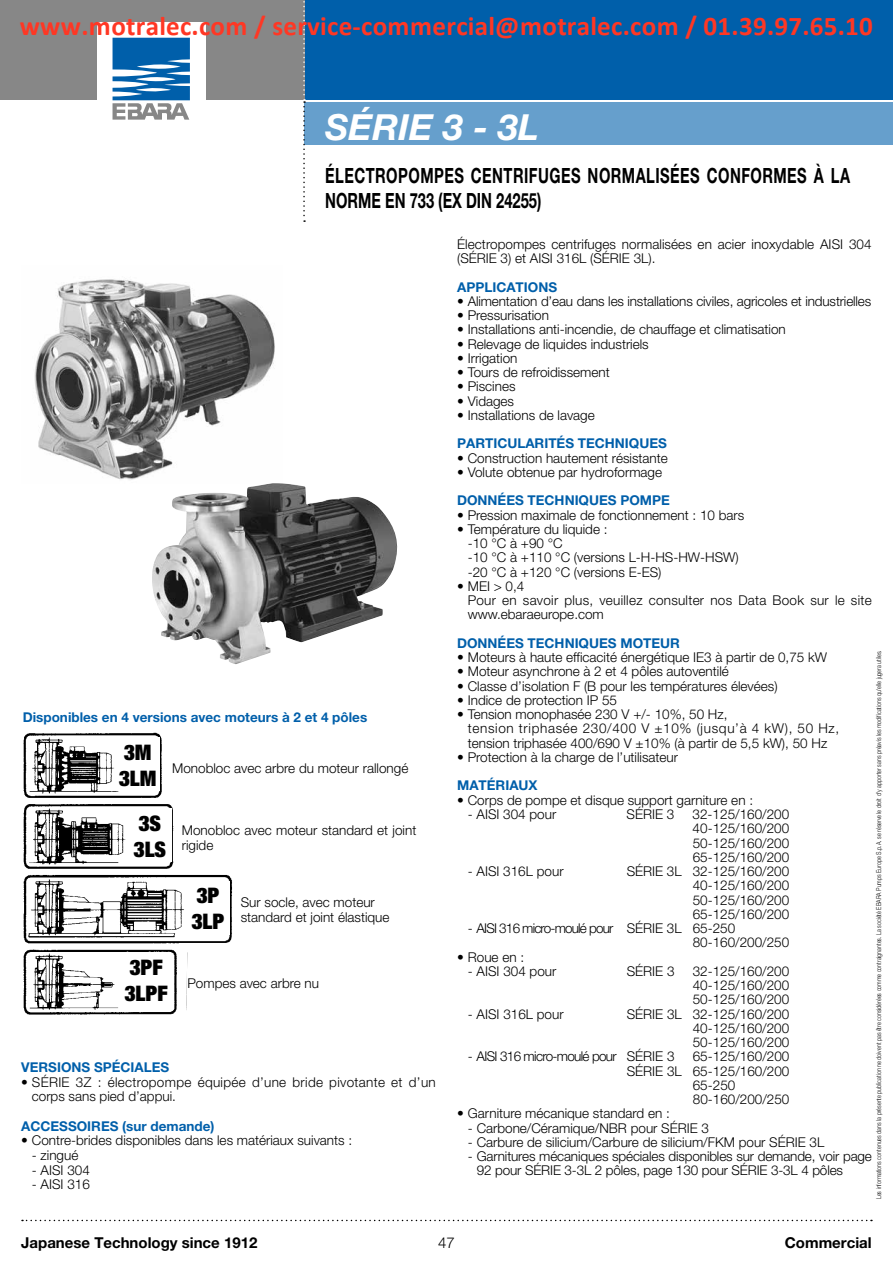
<style>
.page{position:relative;width:893px;height:1263px;background:#fff}
.page>*{position:absolute;margin:0;border:0;box-sizing:border-box;transform-origin:0 0}
.t1{font:italic 700 36px "Helvetica Neue";color:#fff}
.t2{font:700 condensed 28.35px "Futura";color:#000;scale:.8 1}
.t3{font:700 27px "Calibri";color:#ff3724}
.t4{font:900 expanded 21.45px/25.8px "Helvetica Neue";color:#000}
.t5{font:700 21px/25.2px "Helvetica Neue";letter-spacing:.03em;color:#000;scale:.7 1}
.t6{font:700 15px "Helvetica Neue";color:#000}
.t7{font:300 15px "Helvetica Neue";color:#000}
.t8{font:300 13.5px/14.2px "Helvetica Neue";color:#000}
.t9{font:700 13.5px "Helvetica Neue";color:#005faa}
.t10{font:300 13.5px/14.2px "Helvetica Neue";letter-spacing:.02em;color:#000}
.t11{font:300 13.5px/14.7px "Helvetica Neue";letter-spacing:.025em;color:#000}
.t12{font:300 13.5px/14.2px "Helvetica Neue";letter-spacing:-.06em;color:#000}
.t13{font:300 13.5px "Helvetica Neue";letter-spacing:-.05em;color:#000}
.t14{font:300 6.75px "Helvetica Neue";color:#000;scale:.8 1}
</style>
<div class="page">
<div style="left:304px;top:0;width:589px;height:100px;background:#005faa"></div>
<div style="left:304px;top:102px;width:589px;height:43px;background:#669fcc"></div>
<div style="left:0;top:0;width:304px;height:100px;background:#878787"></div>
<svg style="left:303px;top:0;width:2px;height:222px"></svg>
<svg style="left:22px;top:1220px;width:850px;height:1px"></svg>
<div style="left:97px;top:22px;width:108px;height:113px;background:#fff"></div>
<svg style="left:113px;top:38px;width:77px;height:82px"></svg>
<img style="left:23px;top:732px;width:209px;height:283px">
<svg style="left:183px;top:945px;width:4px;height:70px"></svg>
<img style="left:34px;top:279px;width:241px;height:201px">
<img style="left:152px;top:483px;width:246px;height:181px">
<div style="left:116px;top:737px;width:44px;height:54px;background:#fff"></div>
<div style="left:128px;top:808px;width:44px;height:54px;background:#fff"></div>
<div style="left:186px;top:881px;width:44px;height:53px;background:#fff"></div>
<div style="left:121px;top:953px;width:50px;height:53px;background:#fff"></div>
<h3 class="t3" style="left:20px;top:15px;width:855px">www.motralec.com / service-commercial@motralec.com / 01.39.97.65.10</h3>
<h1 class="t1" style="left:325px;top:104px;width:69px">SÉRIE</h1>
<h1 class="t1" style="left:443px;top:104px;width:95px">3-3L</h1>
<h3 class="t5" style="left:325px;top:162px;width:751px">ÉLECTROPOMPES CENTRIFUGES NORMALISÉES CONFORMES À LA<br>NORME EN 733 (EX DIN 24255)</h3>
<p class="t9" style="left:23px;top:709px;width:346px">Disponibles en 4 versions avec moteurs à 2 et 4 pôles</p>
<h3 class="t4" style="left:119px;top:739px;width:39px">3M<br>3LM</h3>
<h3 class="t4" style="left:133px;top:810px;width:34px">3S<br>3LS</h3>
<h2 class="t2" style="left:117px;top:751px;width:36px">3M</h2>
<p class="t8" style="left:172px;top:761px;width:238px">Monobloc avec arbre du moteur rallongé</p>
<p class="t8" style="left:182px;top:823px;width:236px;line-height:15px">Monobloc avec moteur standard et joint rigide</p>
<h2 class="t2" style="left:128px;top:820px;width:28px">3S</h2>
<h3 class="t4" style="left:124px;top:954px;width:45px">3PF<br>3LPF</h3>
<h2 class="t2" style="left:123px;top:965px;width:40px">3PF</h2>
<h3 class="t4" style="left:191px;top:882px;width:35px">3P<br>3LP</h3>
<h2 class="t2" style="left:188px;top:891px;width:29px">3P</h2>
<p class="t8" style="left:241px;top:894px;width:150px;line-height:15px">Sur socle, avec moteur standard et joint élastique</p>
<p class="t8" style="left:187px;top:975px;width:133px">Pompes avec arbre nu</p>
<p class="t9" style="left:21px;top:1059px;width:150px">VERSIONS SPÉCIALES</p>
<p class="t11" style="left:32px;top:1074px;width:405px;text-indent:-11px">• SÉRIE 3Z : électropompe équipée d’une bride pivotante et d’un corps sans pied d’appui.</p>
<p class="t9" style="left:21px;top:1117px;width:195px">ACCESSOIRES (sur demande)</p>
<p class="t8" style="left:21px;top:1133px;width:332px">• Contre-brides disponibles dans les matériaux suivants :</p>
<p class="t8" style="left:32px;top:1148px;width:48px">- zingué</p>
<p class="t8" style="left:32px;top:1162px;width:60px">- AISI 304</p>
<p class="t8" style="left:32px;top:1177px;width:60px">- AISI 316</p>
<p class="t8" style="left:457px;top:237px;width:416px">Électropompes centrifuges normalisées en acier inoxydable AISI 304 (SÉRIE 3) et AISI 316L (SÉRIE 3L).</p>
<p class="t9" style="left:457px;top:278px;width:101px">APPLICATIONS</p>
<p class="t8" style="left:457px;top:294px;width:416px">• Alimentation d’eau dans les installations civiles, agricoles et industrielles</p>
<p class="t8" style="left:457px;top:308px;width:93px">• Pressurisation</p>
<p class="t8" style="left:457px;top:322px;width:330px">• Installations anti-incendie, de chauffage et climatisation</p>
<p class="t8" style="left:457px;top:336px;width:193px">• Relevage de liquides industriels</p>
<p class="t8" style="left:457px;top:351px;width:62px">• Irrigation</p>
<p class="t8" style="left:457px;top:365px;width:154px">• Tours de refroidissement</p>
<p class="t8" style="left:457px;top:379px;width:60px">• Piscines</p>
<p class="t8" style="left:457px;top:393px;width:58px">• Vidages</p>
<p class="t8" style="left:457px;top:408px;width:139px">• Installations de lavage</p>
<p class="t9" style="left:457px;top:435px;width:211px">PARTICULARITÉS TECHNIQUES</p>
<p class="t8" style="left:457px;top:450px;width:212px">• Construction hautement résistante</p>
<p class="t8" style="left:457px;top:465px;width:206px">• Volute obtenue par hydroformage</p>
<p class="t9" style="left:457px;top:492px;width:214px">DONNÉES TECHNIQUES POMPE</p>
<p class="t8" style="left:457px;top:507px;width:289px">• Pression maximale de fonctionnement : 10 bars</p>
<p class="t8" style="left:468px;top:522px;width:272px;text-indent:-11px">• Température du liquide :<br>-10 °C à +90 °C<br>-10 °C à +110 °C (versions L-H-HS-HW-HSW) -20 °C à +120 °C (versions E-ES)</p>
<p class="t10" style="left:468px;top:579px;width:406px;text-indent:-11px">• MEI &gt; 0,4<br>Pour en savoir plus, veuillez consulter nos Data Book sur le site www.ebaraeurope.com</p>
<p class="t9" style="left:457px;top:635px;width:224px">DONNÉES TECHNIQUES MOTEUR</p>
<p class="t8" style="left:457px;top:650px;width:372px">• Moteurs à haute efficacité énergétique IE3 à partir de 0,75 kW</p>
<p class="t8" style="left:457px;top:664px;width:273px">• Moteur asynchrone à 2 et 4 pôles autoventilé</p>
<p class="t8" style="left:457px;top:678px;width:322px">• Classe d’isolation F (B pour les températures élevées)</p>
<p class="t8" style="left:457px;top:693px;width:161px">• Indice de protection IP 55</p>
<p class="t8" style="left:468px;top:707px;width:373px;text-indent:-11px">• Tension monophasée 230 V +/- 10%, 50 Hz,<br>tension triphasée 230/400 V ±10% (jusqu’à 4 kW), 50 Hz, tension triphasée 400/690 V ±10% (à partir de 5,5 kW), 50 Hz</p>
<p class="t8" style="left:457px;top:750px;width:222px">• Protection à la charge de l’utilisateur</p>
<p class="t9" style="left:457px;top:777px;width:82px">MATÉRIAUX</p>
<p class="t8" style="left:457px;top:792px;width:297px">• Corps de pompe et disque support garniture en :</p>
<p class="t8" style="left:468px;top:807px;width:90px">- AISI 304 pour</p>
<p class="t8" style="left:627px;top:807px;width:49px">SÉRIE 3</p>
<p class="t8" style="left:693px;top:807px;width:98px;text-align:justify">32-125/160/200<br>40-125/160/200<br>50-125/160/200<br>65-125/160/200</p>
<p class="t8" style="left:468px;top:864px;width:97px">- AISI 316L pour</p>
<p class="t8" style="left:693px;top:864px;width:98px;text-align:justify;text-indent:-66px">SÉRIE 3L 32-125/160/200<br>40-125/160/200<br>50-125/160/200<br>65-125/160/200</p>
<p class="t12" style="left:693px;top:921px;width:98px;text-indent:-225px">- AISI 316 micro-moulé pour SÉRIE 3L 65-250<br>80-160/200/250</p>
<p class="t8" style="left:457px;top:949px;width:68px">• Roue en :</p>
<p class="t8" style="left:468px;top:964px;width:90px">- AISI 304 pour</p>
<p class="t8" style="left:627px;top:964px;width:49px">SÉRIE 3</p>
<p class="t8" style="left:693px;top:964px;width:98px;text-align:justify">32-125/160/200<br>40-125/160/200<br>50-125/160/200</p>
<p class="t8" style="left:468px;top:1006px;width:97px">- AISI 316L pour</p>
<p class="t8" style="left:693px;top:1006px;width:98px;text-align:justify;text-indent:-66px">SÉRIE 3L 32-125/160/200<br>40-125/160/200<br>50-125/160/200</p>
<p class="t13" style="left:468px;top:1048px;width:208px">- AISI 316 micro-moulé pour SÉRIE 3</p>
<p class="t8" style="left:693px;top:1049px;width:98px">65-125/160/200</p>
<p class="t8" style="left:627px;top:1063px;width:164px">SÉRIE 3L 65-125/160/200</p>
<p class="t8" style="left:693px;top:1078px;width:44px">65-250</p>
<p class="t8" style="left:693px;top:1092px;width:98px">80-160/200/250</p>
<p class="t8" style="left:457px;top:1106px;width:214px">• Garniture mécanique standard en :</p>
<p class="t8" style="left:468px;top:1120px;width:243px">- Carbone/Céramique/NBR pour SÉRIE 3</p>
<p class="t8" style="left:468px;top:1135px;width:358px">- Carbure de silicium/Carbure de silicium/FKM pour SÉRIE 3L</p>
<p class="t8" style="left:477px;top:1149px;width:397px;text-indent:-9px">- Garnitures mécaniques spéciales disponibles sur demande, voir page<br>92 pour SÉRIE 3-3L 2 pôles, page 130 pour SÉRIE 3-3L 4 pôles</p>
<p class="t14" style="left:875px;top:1199px;width:688px;rotate:-90deg">Les informations contenues dans la présente publication ne doivent pas être considérées comme contraignantes. La société EBARA Pumps Europe S.p.A. se réserve le droit d'y apporter sans préavis les modifications qu'elle jugera utiles.</p>
<p class="t6" style="left:21px;top:1233px;width:238px">Japanese Technology since 1912</p>
<p class="t7" style="left:438px;top:1233px;width:18px">47</p>
<p class="t6" style="left:785px;top:1233px;width:88px">Commercial</p>
</div>
